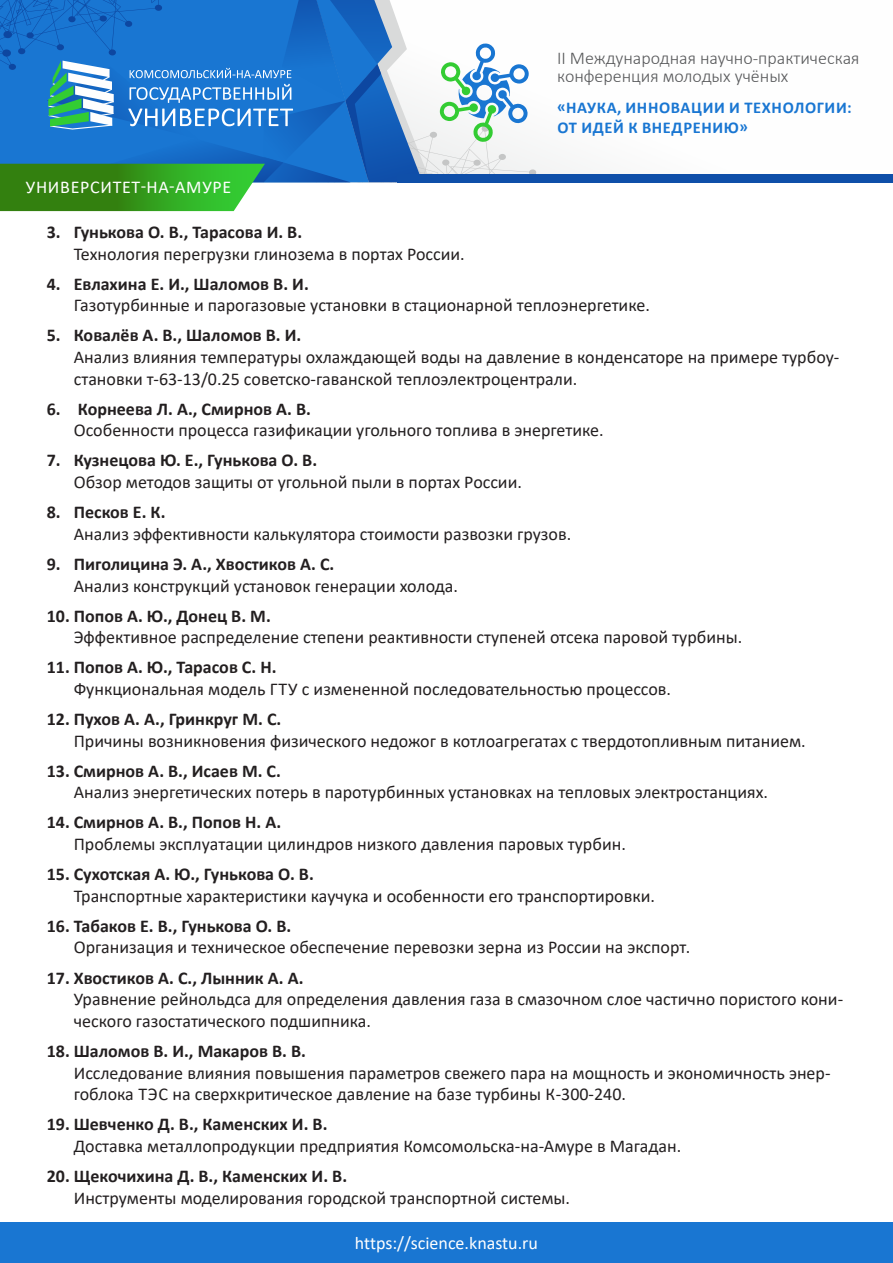
<style>
.page{position:relative;width:893px;height:1263px;background:#fff}
.page>*{position:absolute;margin:0;border:0;box-sizing:border-box;transform-origin:0 0}
.t1{font:18px/21.6px "Calibri";color:#231f20}
.t2{font:300 18px/18px "Calibri";color:#57585a}
.t3{font:18px "Calibri";color:#fff}
.t4{font:18px "Calibri";letter-spacing:.04em;color:#fff}
.t5{font:700 16.5px/19.8px "Calibri";letter-spacing:.04em;color:#1976d2}
.s1{font-weight:700}
</style>
<div class="page">
<div style="left:397px;top:174px;width:496px;height:8px;background:#0f4fa9"></div>
<svg style="left:0;top:0;width:537px;height:211px"></svg>
<div style="left:0;top:1222px;width:893px;height:41px;background:#1976d2"></div>
<p class="t4" style="left:26px;top:174px;width:207px">УНИВЕРСИТЕТ-НА-АМУРЕ</p>
<p class="t2" style="left:557px;top:49px;width:304px">II Международная научно-практическая конференция молодых учёных</p>
<p class="t5" style="left:557px;top:97px;width:296px">«НАУКА, ИННОВАЦИИ И ТЕХНОЛОГИИ:<br>ОТ ИДЕЙ К ВНЕДРЕНИЮ»</p>
<p class="t1" style="left:74px;top:221px;width:392px;text-indent:-27px"><span class="s1">3. Гунькова О. В., Тарасова И. В.<br></span>Технология перегрузки глинозема в портах России.</p>
<p class="t1" style="left:74px;top:272px;width:578px;text-indent:-27px"><span class="s1">4. Евлахина Е. И., Шаломов В. И.<br></span>Газотурбинные и парогазовые установки в стационарной теплоэнергетике.</p>
<p class="t1" style="left:74px;top:324px;width:767px;text-indent:-27px"><span class="s1">5. Ковалёв А. В., Шаломов В. И.<br></span>Анализ влияния температуры охлаждающей воды на давление в конденсаторе на примере турбоу&shy;становки т-63-13/0.25 советско-гаванской теплоэлектроцентрали.</p>
<p class="t1" style="left:74px;top:397px;width:531px;text-indent:-27px"><span class="s1">6. Корнеева Л. А., Смирнов А. В.<br></span>Особенности процесса газификации угольного топлива в энергетике.</p>
<p class="t1" style="left:74px;top:449px;width:450px;text-indent:-27px"><span class="s1">7. Кузнецова Ю. Е., Гунькова О. В.<br></span>Обзор методов защиты от угольной пыли в портах России.</p>
<p class="t1" style="left:74px;top:501px;width:499px;text-indent:-27px"><span class="s1">8. Песков Е. К.<br></span>Анализ эффективности калькулятора стоимости развозки грузов.</p>
<p class="t1" style="left:74px;top:553px;width:386px;text-indent:-27px"><span class="s1">9. Пиголицина Э. А., Хвостиков А. С.<br></span>Анализ конструкций установок генерации холода.</p>
<p class="t1" style="left:74px;top:604px;width:670px;text-indent:-27px"><span class="s1">10. Попов А. Ю., Донец В. М.<br></span>Эффективное распределение степени реактивности ступеней отсека паровой турбины.</p>
<p class="t1" style="left:74px;top:656px;width:599px;text-indent:-27px"><span class="s1">11. Попов А. Ю., Тарасов С. Н.<br></span>Функциональная модель ГТУ с измененной последовательностью процессов.</p>
<p class="t1" style="left:74px;top:708px;width:733px;text-indent:-27px"><span class="s1">12. Пухов А. А., Гринкруг М. С.<br></span>Причины возникновения физического недожог в котлоагрегатах с твердотопливным питанием.</p>
<p class="t1" style="left:74px;top:759px;width:696px;text-indent:-27px"><span class="s1">13. Смирнов А. В., Исаев М. С.<br></span>Анализ энергетических потерь в паротурбинных установках на тепловых электростанциях.</p>
<p class="t1" style="left:74px;top:811px;width:554px;text-indent:-27px"><span class="s1">14. Смирнов А. В., Попов Н. А.<br></span>Проблемы эксплуатации цилиндров низкого давления паровых турбин.</p>
<p class="t1" style="left:74px;top:863px;width:583px;text-indent:-27px"><span class="s1">15. Сухотская А. Ю., Гунькова О. В.<br></span>Транспортные характеристики каучука и особенности его транспортировки.</p>
<p class="t1" style="left:74px;top:915px;width:618px;text-indent:-27px"><span class="s1">16. Табаков Е. В., Гунькова О. В.<br></span>Организация и техническое обеспечение перевозки зерна из России на экспорт.</p>
<p class="t1" style="left:74px;top:966px;width:771px;text-indent:-27px"><span class="s1">17. Хвостиков А. С., Лынник А. А.<br></span>Уравнение рейнольдса для определения давления газа в смазочном слое частично пористого кони&shy;ческого газостатического подшипника.</p>
<p class="t1" style="left:74px;top:1040px;width:758px;text-indent:-27px"><span class="s1">18. Шаломов В. И., Макаров В. В.<br></span>Исследование влияния повышения параметров свежего пара на мощность и экономичность энер&shy;гоблока ТЭС на сверхкритическое давление на базе турбины К-300-240.</p>
<p class="t1" style="left:74px;top:1113px;width:609px;text-indent:-27px"><span class="s1">19. Шевченко Д. В., Каменских И. В.<br></span>Доставка металлопродукции предприятия Комсомольска-на-Амуре в Магадан.</p>
<p class="t1" style="left:74px;top:1165px;width:498px;text-indent:-27px"><span class="s1">20. Щекочихина Д. В., Каменских И. В.<br></span>Инструменты моделирования городской транспортной системы.</p>
<p class="t3" style="left:355px;top:1230px;width:185px">https://science.knastu.ru</p>
</div>
